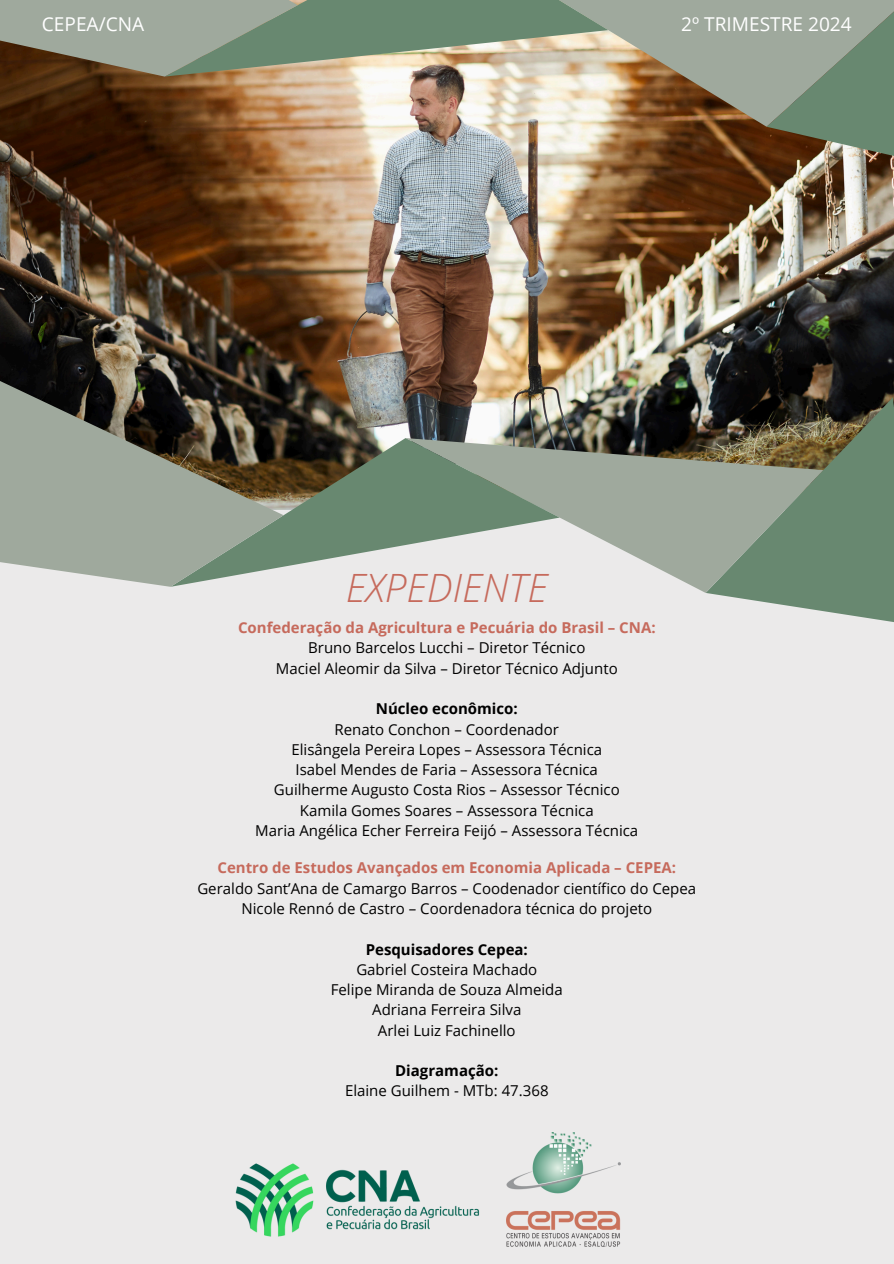
<style>
.page{position:relative;width:894px;height:1264px;background:#fff}
.page>*{position:absolute;margin:0;border:0;box-sizing:border-box;transform-origin:0 0}
.t1{font:italic 300 39px "Open Sans";color:#c66a5c}
.t2{font:19.05px "Open Sans";color:#fff}
.t3{font:15px "Open Sans";color:#000}
.t4{font:700 15px "Open Sans";color:#c66a5c}
.t5{font:700 15px "Open Sans";color:#000}
</style>
<div class="page">
<div style="left:0;top:0;width:893px;height:1263px;background:#ebeaea"></div>
<img style="left:0;top:77px;width:893px;height:350px">
<svg style="left:692px;top:397px;width:201px;height:225px;background:#687d6a"></svg>
<svg style="left:405px;top:408px;width:426px;height:205px"></svg>
<svg style="left:288px;top:427px;width:274px;height:160px"></svg>
<svg style="left:0;top:352px;width:288px;height:235px;background:#787b6f"></svg>
<img style="left:766px;top:127px;width:127px;height:52px">
<svg style="left:441px;top:0;width:452px;height:127px;background:#a1a18d"></svg>
<svg style="left:0;top:0;width:608px;height:77px;background:#929a85"></svg>
<img style="left:506px;top:1132px;width:114px;height:114px">
<img style="left:235px;top:1163px;width:244px;height:74px">
<p class="t2" style="left:42px;top:11px;width:104px">CEPEA/CNA</p>
<p class="t2" style="left:681px;top:11px;width:172px">2º TRIMESTRE 2024</p>
<h2 class="t1" style="left:346px;top:560px;width:203px">EXPEDIENTE</h2>
<h2 class="t4" style="left:238px;top:617px;width:419px">Confederação da Agricultura e Pecuária do Brasil – CNA:</h2>
<p class="t3" style="left:308px;top:637px;width:279px">Bruno Barcelos Lucchi – Diretor Técnico</p>
<h1 class="t3" style="left:276px;top:657px;width:343px">Maciel Aleomir da Silva – Diretor Técnico Adjunto</h1>
<p class="t5" style="left:375px;top:698px;width:143px">Núcleo econômico:</p>
<p class="t3" style="left:334px;top:718px;width:226px">Renato Conchon – Coordenador</p>
<p class="t3" style="left:291px;top:738px;width:312px">Elisângela Pereira Lopes – Assessora Técnica</p>
<p class="t3" style="left:295px;top:759px;width:304px">Isabel Mendes de Faria – Assessora Técnica</p>
<p class="t3" style="left:274px;top:779px;width:347px">Guilherme Augusto Costa Rios – Assessor Técnico</p>
<p class="t3" style="left:300px;top:799px;width:295px">Kamila Gomes Soares – Assessora Técnica</p>
<p class="t3" style="left:255px;top:819px;width:384px">Maria Angélica Echer Ferreira Feijó – Assessora Técnica</p>
<p class="t4" style="left:217px;top:857px;width:460px">Centro de Estudos Avançados em Economia Aplicada – CEPEA:</p>
<p class="t3" style="left:197px;top:877px;width:500px">Geraldo Sant’Ana de Camargo Barros – Coodenador científico do Cepea</p>
<p class="t3" style="left:241px;top:898px;width:412px">Nicole Rennó de Castro – Coordenadora técnica do projeto</p>
<p class="t5" style="left:365px;top:938px;width:164px">Pesquisadores Cepea:</p>
<p class="t3" style="left:356px;top:958px;width:182px">Gabriel Costeira Machado</p>
<p class="t3" style="left:331px;top:979px;width:233px">Felipe Miranda de Souza Almeida</p>
<p class="t3" style="left:372px;top:999px;width:150px">Adriana Ferreira Silva</p>
<p class="t3" style="left:378px;top:1019px;width:139px">Arlei Luiz Fachinello</p>
<p class="t5" style="left:395px;top:1060px;width:105px">Diagramação:</p>
<p class="t3" style="left:345px;top:1080px;width:205px">Elaine Guilhem - MTb: 47.368</p>
</div>
